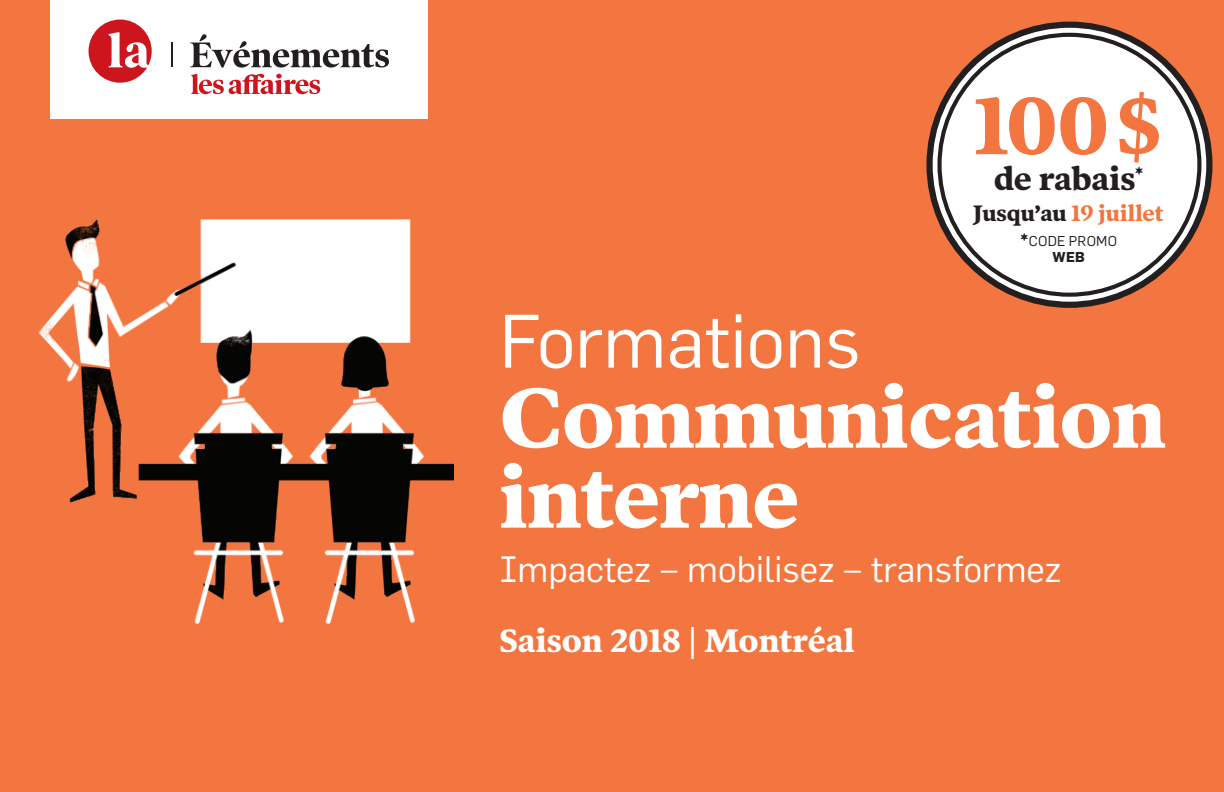
<style>
.page{position:relative;width:1224px;height:792px;background:#f3753f}
.page>*{position:absolute;margin:0;border:0;box-sizing:border-box;transform-origin:0 0}
.t1{font:700 84px/80px "Poynter OS Text One L";letter-spacing:-.01em;color:#fff}
.t2{font:700 80px "Poynter OS Text One L";color:#f3753f}
.t3{font:74px "Flama";color:#fff}
.t4{font:36px "Flama";color:#fff}
.t5{font:700 32px "Poynter OS Text One L";color:#fff}
.t6{font:700 32px "Poynter OS Text One L";letter-spacing:-.01em;color:#231f20}
.t7{font:700 22px "Poynter OS Text One L";color:#f3753f}
.t8{font:14px/16px "Flama";letter-spacing:.02em;color:#231f20;text-align:center}
.s1{color:#231f20}
.s2{font-family:"Poynter OS Text One L";font-weight:700;font-size:18px}
.s3{font-weight:700}
</style>
<div class="page">
<div style="left:50px;top:0;width:378px;height:119px;background:#fff"></div>
<svg style="left:89px;top:20px;width:63px;height:63px"></svg>
<svg style="left:190px;top:34px;width:199px;height:34px"></svg>
<svg style="left:191px;top:74px;width:129px;height:20px"></svg>
<hr style="left:171px;top:43px;width:2px;height:24px;background:#231f20">
<svg style="left:930px;top:25px;width:279px;height:280px;background:#949292"></svg>
<div style="left:926px;top:22px;width:286px;height:286px;border:6px solid #231f20;border-radius:50%"></div>
<div style="left:940px;top:35px;width:259px;height:260px;background:#fff;border-radius:50%"></div>
<img style="left:38px;top:219px;width:415px;height:406px">
<p class="t2" style="left:975px;top:75px;width:187px">100$</p>
<p class="t6" style="left:994px;top:158px;width:151px">de rabais<sup>*</sup></p>
<p class="t7" style="left:973px;top:199px;width:192px"><span class="s1">Jusqu’au</span> 19 juillet</p>
<p class="t8" style="left:1020px;top:233px;width:98px"><span class="s2">*</span>CODE PROMO<br><span class="s3">WEB</span></p>
<p class="t3" style="left:499px;top:298px;width:363px">Formations</p>
<p class="t1" style="left:499px;top:375px;width:668px">Communication interne</p>
<p class="t4" style="left:499px;top:548px;width:564px">Impactez – mobilisez – transformez</p>
<p class="t5" style="left:499px;top:620px;width:357px">Saison 2018 | Montréal</p>
</div>
